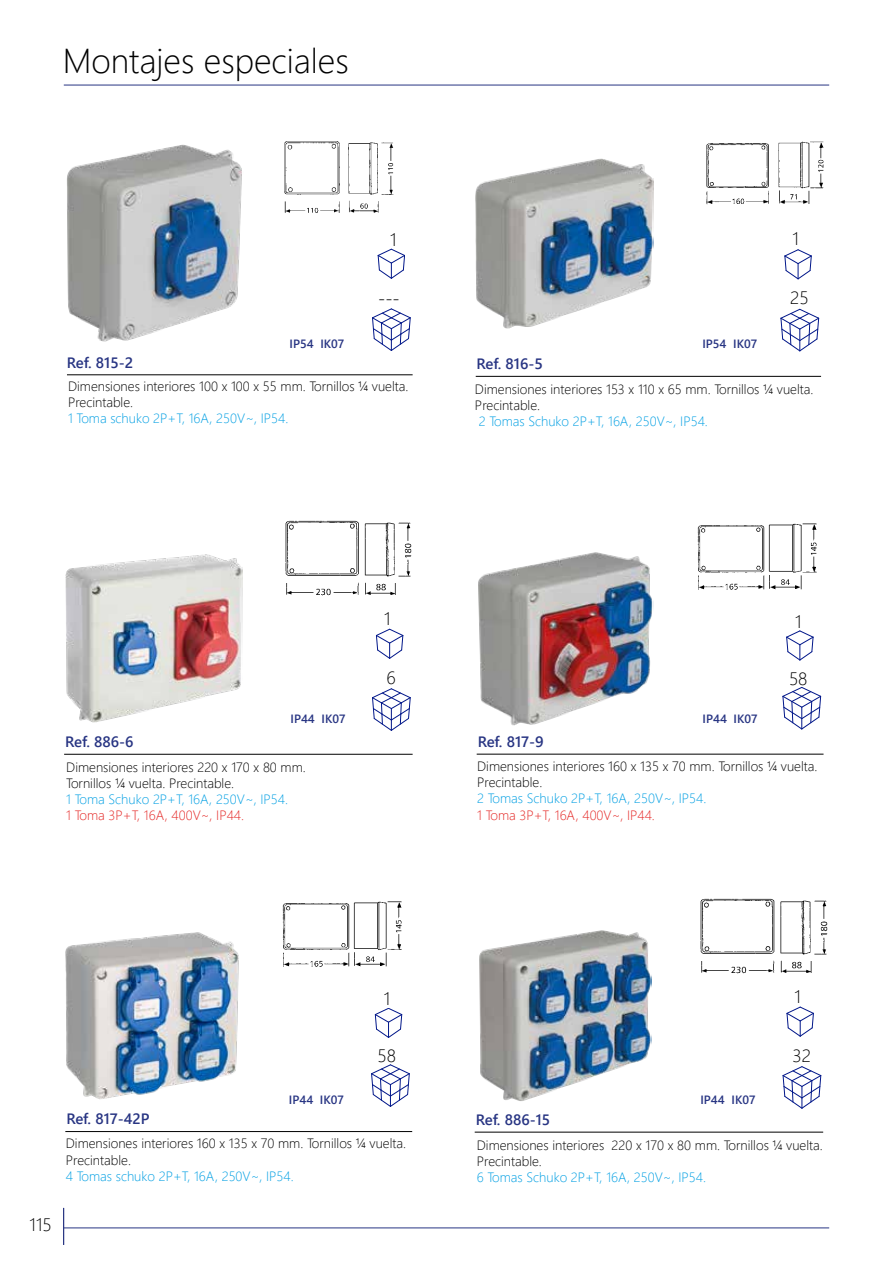
<style>
.page{position:relative;width:893px;height:1263px;background:#fff}
.page>*{position:absolute;margin:0;border:0;box-sizing:border-box;transform-origin:0 0}
.t1{font:300 34.5px "Segoe UI";color:#000}
.t2{font:300 18px "Segoe UI";color:#000}
.t3{font:600 15px "Segoe UI";color:#283583}
.t4{font:300 13.5px/16.2px "Segoe UI";color:#000}
.t5{font:300 13.5px "Segoe UI";color:#009fe3}
.t6{font:300 13.5px "Segoe UI";color:#e42523}
.t7{font:600 12px "Segoe UI";color:#283583}
</style>
<div class="page">
<hr style="left:64px;top:85px;width:765px;height:1px;background:#283583">
<hr style="left:64px;top:1227px;width:765px;height:1px;background:#283583">
<hr style="left:63px;top:1208px;width:1px;height:37px;background:#283583">
<img style="left:67px;top:144px;width:175px;height:198px">
<hr style="left:67px;top:375px;width:346px;height:1px;background:#000">
<svg style="left:372px;top:308px;width:39px;height:43px"></svg>
<svg style="left:377px;top:249px;width:28px;height:30px"></svg>
<img style="left:284px;top:141px;width:110px;height:72px">
<img style="left:475px;top:158px;width:178px;height:171px">
<hr style="left:476px;top:376px;width:345px;height:1px;background:#000">
<svg style="left:780px;top:308px;width:40px;height:44px"></svg>
<svg style="left:784px;top:249px;width:28px;height:31px"></svg>
<img style="left:706px;top:141px;width:118px;height:64px">
<img style="left:65px;top:554px;width:177px;height:169px">
<img style="left:479px;top:930px;width:172px;height:171px">
<hr style="left:64px;top:754px;width:349px;height:1px;background:#000">
<hr style="left:475px;top:1132px;width:348px;height:1px;background:#000">
<svg style="left:372px;top:688px;width:39px;height:43px"></svg>
<svg style="left:782px;top:1066px;width:39px;height:43px"></svg>
<svg style="left:376px;top:629px;width:27px;height:30px"></svg>
<svg style="left:787px;top:1007px;width:27px;height:30px"></svg>
<img style="left:285px;top:520px;width:127px;height:76px">
<img style="left:700px;top:898px;width:128px;height:76px">
<img style="left:478px;top:552px;width:175px;height:173px">
<img style="left:65px;top:932px;width:174px;height:167px">
<hr style="left:477px;top:754px;width:346px;height:1px;background:#000">
<hr style="left:65px;top:1131px;width:347px;height:1px;background:#000">
<svg style="left:782px;top:687px;width:39px;height:42px"></svg>
<svg style="left:371px;top:1064px;width:39px;height:43px"></svg>
<svg style="left:786px;top:631px;width:28px;height:30px"></svg>
<svg style="left:375px;top:1008px;width:27px;height:30px"></svg>
<img style="left:697px;top:523px;width:120px;height:67px">
<img style="left:282px;top:901px;width:120px;height:66px">
<h1 class="t1" style="left:63px;top:28px;width:288px">Montajes especiales</h1>
<p class="t3" style="left:67px;top:349px;width:68px">Ref. 815-2</p>
<h2 class="t2" style="left:390px;top:223px;width:8px">1</h2>
<h2 class="t2" style="left:378px;top:282px;width:23px">---</h2>
<p class="t7" style="left:289px;top:332px;width:26px">IP54</p>
<p class="t7" style="left:320px;top:332px;width:25px">IK07</p>
<p class="t7" style="left:702px;top:332px;width:26px">IP54</p>
<p class="t3" style="left:477px;top:350px;width:68px">Ref. 816-5</p>
<p class="t7" style="left:733px;top:332px;width:25px">IK07</p>
<h2 class="t2" style="left:792px;top:222px;width:8px">1</h2>
<h2 class="t2" style="left:790px;top:281px;width:20px">25</h2>
<p class="t4" style="left:68px;top:377px;width:342px">Dimensiones interiores 100 x 100 x 55 mm. Tornillos ¼ vuelta.<br>Precintable.</p>
<p class="t5" style="left:68px;top:406px;width:222px">1 Toma schuko 2P+T, 16A, 250V~, IP54.</p>
<p class="t4" style="left:475px;top:379px;width:340px">Dimensiones interiores 153 x 110 x 65 mm. Tornillos ¼ vuelta.<br>Precintable.</p>
<p class="t5" style="left:479px;top:408px;width:231px">2 Tomas Schuko 2P+T, 16A, 250V~, IP54.</p>
<h2 class="t2" style="left:384px;top:601px;width:8px">1</h2>
<h2 class="t2" style="left:795px;top:604px;width:8px">1</h2>
<h2 class="t2" style="left:386px;top:660px;width:11px">6</h2>
<h2 class="t2" style="left:789px;top:661px;width:20px">58</h2>
<p class="t7" style="left:322px;top:707px;width:25px">IK07</p>
<p class="t7" style="left:290px;top:707px;width:26px">IP44</p>
<p class="t7" style="left:734px;top:707px;width:25px">IK07</p>
<p class="t7" style="left:703px;top:707px;width:26px">IP44</p>
<p class="t3" style="left:65px;top:727px;width:70px">Ref. 886-6</p>
<p class="t3" style="left:478px;top:727px;width:68px">Ref. 817-9</p>
<p class="t4" style="left:66px;top:758px;width:241px">Dimensiones interiores 220 x 170 x 80 mm.<br>Tornillos ¼ vuelta. Precintable.</p>
<p class="t5" style="left:66px;top:787px;width:223px">1 Toma Schuko 2P+T, 16A, 250V~, IP54.</p>
<p class="t6" style="left:66px;top:803px;width:179px">1 Toma 3P+T, 16A, 400V~, IP44.</p>
<p class="t4" style="left:477px;top:757px;width:342px">Dimensiones interiores 160 x 135 x 70 mm. Tornillos ¼ vuelta.<br>Precintable.</p>
<p class="t5" style="left:477px;top:786px;width:231px">2 Tomas Schuko 2P+T, 16A, 250V~, IP54.</p>
<p class="t6" style="left:477px;top:802px;width:179px">1 Toma 3P+T, 16A, 400V~, IP44.</p>
<h2 class="t2" style="left:384px;top:981px;width:8px">1</h2>
<h2 class="t2" style="left:795px;top:979px;width:8px">1</h2>
<h2 class="t2" style="left:30px;top:1208px;width:24px">115</h2>
<p class="t3" style="left:66px;top:1104px;width:85px">Ref. 817-42P</p>
<h2 class="t2" style="left:378px;top:1039px;width:20px">58</h2>
<p class="t7" style="left:320px;top:1088px;width:25px">IK07</p>
<p class="t7" style="left:731px;top:1088px;width:25px">IK07</p>
<p class="t7" style="left:289px;top:1088px;width:26px">IP44</p>
<p class="t7" style="left:700px;top:1088px;width:26px">IP44</p>
<p class="t3" style="left:476px;top:1105px;width:76px">Ref. 886-15</p>
<h2 class="t2" style="left:792px;top:1038px;width:20px">32</h2>
<p class="t4" style="left:66px;top:1134px;width:342px">Dimensiones interiores 160 x 135 x 70 mm. Tornillos ¼ vuelta.<br>Precintable.</p>
<p class="t5" style="left:66px;top:1163px;width:229px">4 Tomas schuko 2P+T, 16A, 250V~, IP54.</p>
<p class="t4" style="left:477px;top:1135px;width:348px">Dimensiones interiores 220 x 170 x 80 mm. Tornillos ¼ vuelta.<br>Precintable.</p>
<p class="t5" style="left:477px;top:1164px;width:231px">6 Tomas Schuko 2P+T, 16A, 250V~, IP54.</p>
</div>
